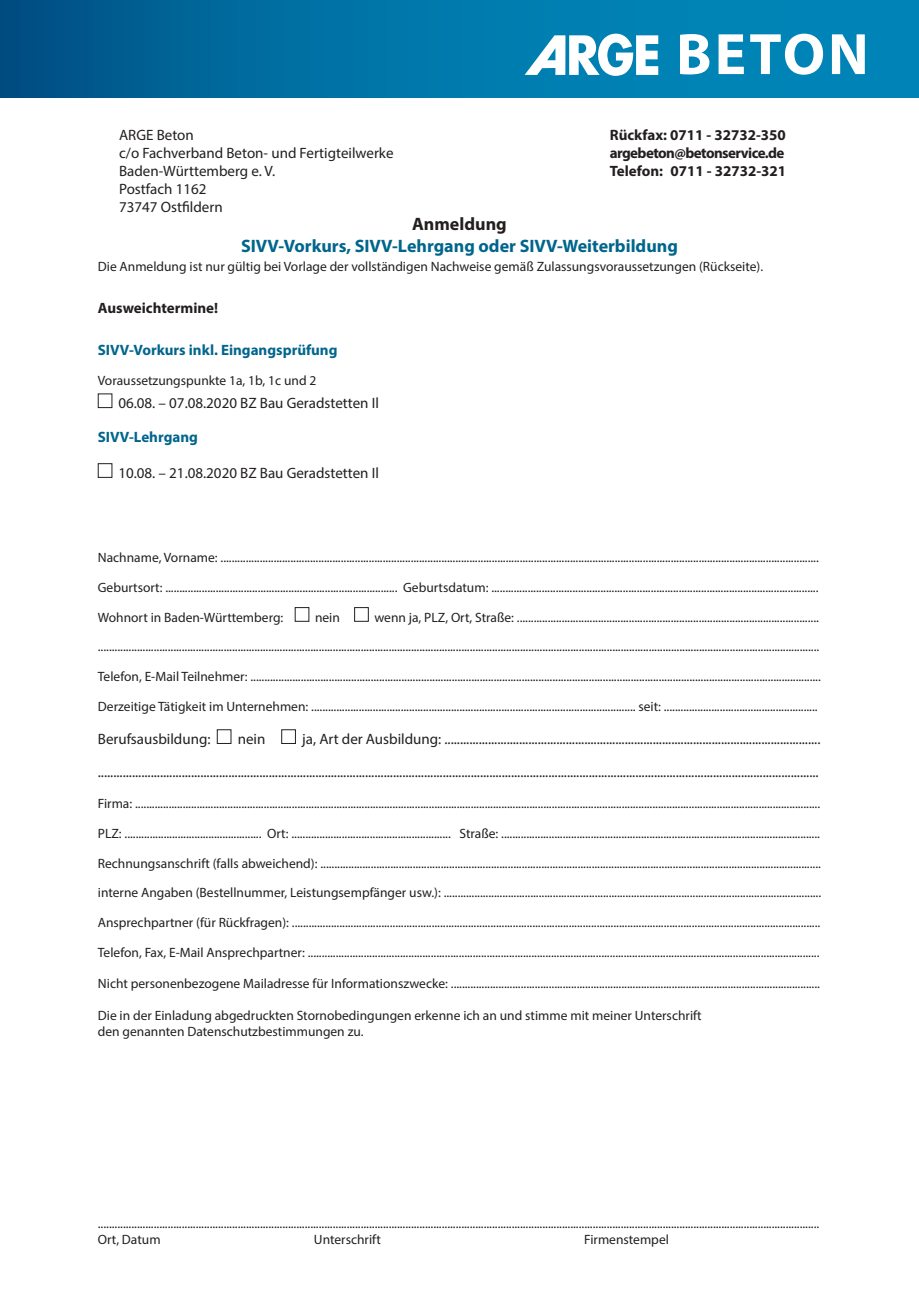
<style>
.page{position:relative;width:919px;height:1289px;background:#fff}
.page>*{position:absolute;margin:0;border:0;box-sizing:border-box;transform-origin:0 0}
.t1{font:700 18px "Myriad Pro";color:#00658c}
.t2{font:700 18px "Myriad Pro";color:#231f20}
.t3{font:15px/18px "Myriad Pro";color:#231f20}
.t4{font:700 15px/18px "Myriad Pro";color:#231f20}
.t5{font:700 15px "Myriad Pro";color:#00658c}
.t6{font:13.5px/29.7px "Myriad Pro";color:#231f20}
</style>
<div class="page">
<div style="left:0;top:0;width:918px;height:98px;background:linear-gradient(to right,#00598c,#018fc1)"></div>
<svg style="left:524px;top:34px;width:134px;height:42px"></svg>
<svg style="left:680px;top:34px;width:184px;height:41px"></svg>
<div style="left:98px;top:393px;width:14px;height:15px;border:1px solid #231f20"></div>
<div style="left:98px;top:463px;width:14px;height:15px;border:1px solid #231f20"></div>
<div style="left:295px;top:607px;width:14px;height:14px;border:1px solid #231f20"></div>
<div style="left:354px;top:607px;width:14px;height:14px;border:1px solid #231f20"></div>
<div style="left:217px;top:729px;width:14px;height:14px;border:1px solid #231f20"></div>
<div style="left:281px;top:729px;width:15px;height:14px;border:1px solid #231f20"></div>
<p class="t3" style="left:119px;top:126px;width:276px">ARGE Beton<br>c/o Fachverband Beton- und Fertigteilwerke<br>Baden-Württemberg e. V.<br>Postfach 1162<br>73747 Ostfildern</p>
<p class="t4" style="left:609px;top:125px;width:178px">Rückfax: 0711 - 32732-350 argebeton@betonservice.de<br>Telefon: 0711 - 32732-321</p>
<h1 class="t2" style="left:412px;top:212px;width:96px">Anmeldung</h1>
<h1 class="t1" style="left:241px;top:234px;width:438px">SIVV-Vorkurs, SIVV-Lehrgang oder SIVV-Weiterbildung</h1>
<p class="t6" style="left:98px;top:252px;width:666px">Die Anmeldung ist nur gültig bei Vorlage der vollständigen Nachweise gemäß Zulassungsvoraussetzungen (Rückseite).</p>
<p class="t4" style="left:98px;top:299px;width:122px">Ausweichtermine!</p>
<p class="t5" style="left:98px;top:340px;width:241px">SIVV-Vorkurs inkl. Eingangsprüfung</p>
<p class="t6" style="left:98px;top:366px;width:220px">Voraussetzungspunkte 1a, 1b, 1c und 2</p>
<p class="t3" style="left:118px;top:394px;width:262px">06.08. – 07.08.2020 BZ Bau Geradstetten Il</p>
<p class="t5" style="left:98px;top:427px;width:102px">SIVV-Lehrgang</p>
<p class="t3" style="left:118px;top:463px;width:262px">10.08. – 21.08.2020 BZ Bau Geradstetten Il</p>
<p class="t6" style="left:98px;top:542px;width:722px;text-align:justify">Nachname, Vorname: ......................................................................................................................................................................................................................<br>Geburtsort: ................................................................................... Geburtsdatum: .....................................................................................................................<br>Wohnort in Baden-Württemberg:</p>
<p class="t6" style="left:98px;top:602px;width:722px;text-align:right">wenn ja, PLZ, Ort, Straße: ............................................................................................................ ..................................................................................................................................................................................................................................................................</p>
<p class="t6" style="left:98px;top:661px;width:724px">Telefon, E-Mail Teilnehmer: ............................................................................................................................................................................................................<br>Derzeitige Tätigkeit im Unternehmen: .................................................................................................................... seit: .......................................................</p>
<p class="t3" style="left:98px;top:729px;width:114px">Berufsausbildung:</p>
<p class="t3" style="left:238px;top:729px;width:29px">nein</p>
<p class="t3" style="left:302px;top:729px;width:519px">ja, Art der Ausbildung: .........................................................................................................................</p>
<p class="t3" style="left:98px;top:762px;width:722px">........................................................................................................................................................................................................................................</p>
<p class="t6" style="left:98px;top:788px;width:723px">Firma: .....................................................................................................................................................................................................................................................<br>PLZ: ................................................. Ort: ......................................................... Straße: ..................................................................................................................</p>
<p class="t6" style="left:98px;top:848px;width:724px">Rechnungsanschrift (falls abweichend): ................................................................................................................................................................................... interne Angaben (Bestellnummer, Leistungsempfänger usw.): .......................................................................................................................................</p>
<p class="t6" style="left:98px;top:907px;width:724px">Ansprechpartner (für Rückfragen): .............................................................................................................................................................................................<br>Telefon, Fax, E-Mail Ansprechpartner: .......................................................................................................................................................................................</p>
<p class="t6" style="left:98px;top:968px;width:723px">Nicht personenbezogene Mailadresse für Informationszwecke: ....................................................................................................................................</p>
<p class="t6" style="left:98px;top:1006px;width:605px;line-height:16.5px">Die in der Einladung abgedruckten Stornobedingungen erkenne ich an und stimme mit meiner Unterschrift den genannten Datenschutzbestimmungen zu.</p>
<p class="t6" style="left:315px;top:602px;width:26px">nein</p>
<p class="t6" style="left:98px;top:1214px;width:722px;line-height:16.2px">..................................................................................................................................................................................................................................................................<br>Ort, Datum</p>
<p class="t6" style="left:314px;top:1224px;width:68px">Unterschrift</p>
<p class="t6" style="left:584px;top:1224px;width:86px">Firmenstempel</p>
</div>
